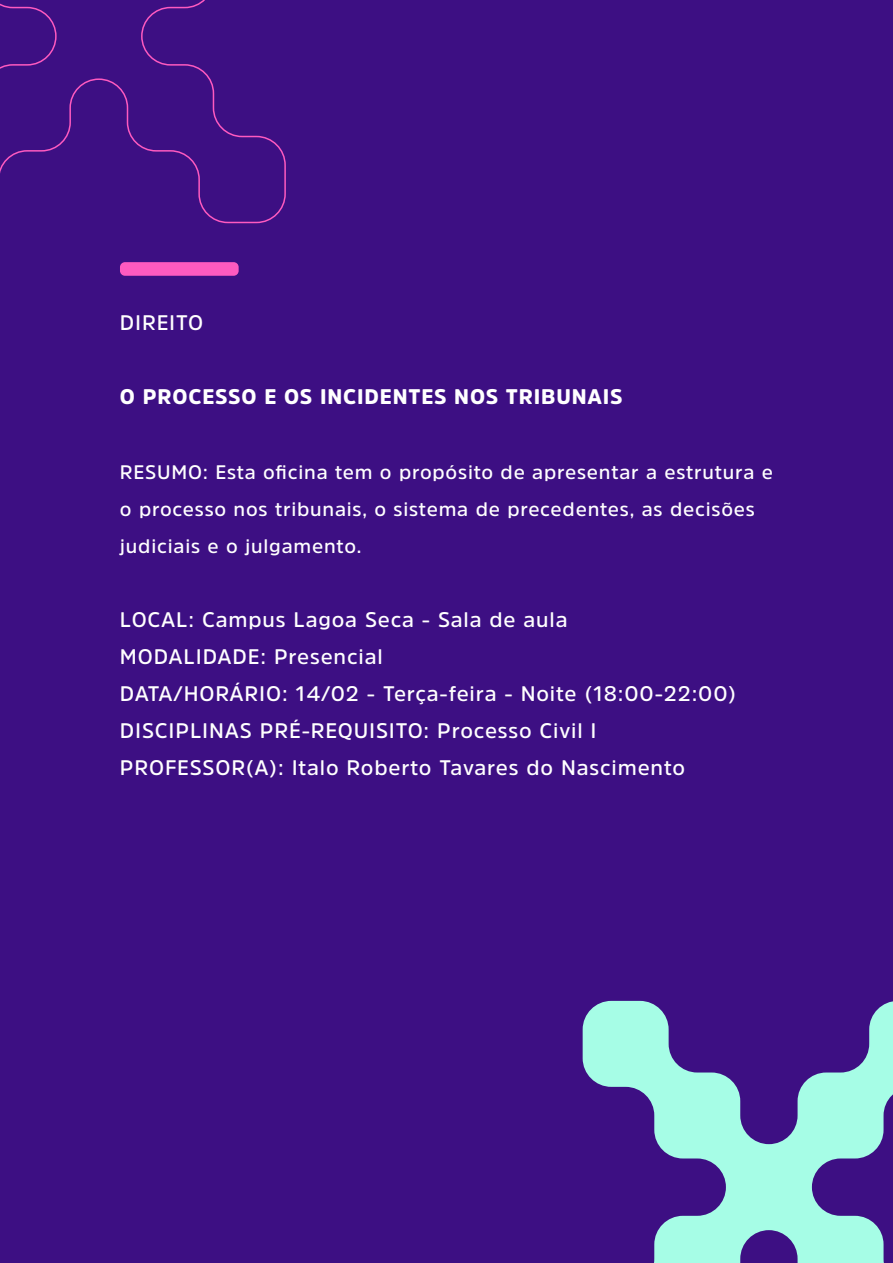
<style>
.page{position:relative;width:893px;height:1263px;background:#3d0f83}
.page>*{position:absolute;margin:0;border:0;box-sizing:border-box;transform-origin:0 0}
.t1{font:600 21px/37px "Amsi Pro";letter-spacing:.04em;color:#fff}
.t2{font:900 21px "Amsi Pro";letter-spacing:.04em;color:#fff}
.t3{font:600 19.5px/37px "Amsi Pro";letter-spacing:.04em;color:#fff}
</style>
<div class="page">
<div style="left:120px;top:262px;width:119px;height:14px;background:#fe5ac0;border-radius:5px"></div>
<svg style="left:0;top:0;width:286px;height:224px"></svg>
<svg style="left:583px;top:1001px;width:310px;height:262px"></svg>
<p class="t1" style="left:120px;top:304px;width:85px">DIREITO</p>
<p class="t2" style="left:120px;top:382px;width:504px">O PROCESSO E OS INCIDENTES NOS TRIBUNAIS</p>
<p class="t3" style="left:120px;top:453px;width:654px">RESUMO: Esta oficina tem o propósito de apresentar a estrutura e o processo nos tribunais, o sistema de precedentes, as decisões judiciais e o julgamento.</p>
<p class="t1" style="left:120px;top:600px;width:618px">LOCAL: Campus Lagoa Seca - Sala de aula<br>MODALIDADE: Presencial<br>DATA/HORÁRIO: 14/02 - Terça-feira - Noite (18:00-22:00)<br>DISCIPLINAS PRÉ-REQUISITO: Processo Civil I PROFESSOR(A): Italo Roberto Tavares do Nascimento</p>
</div>
